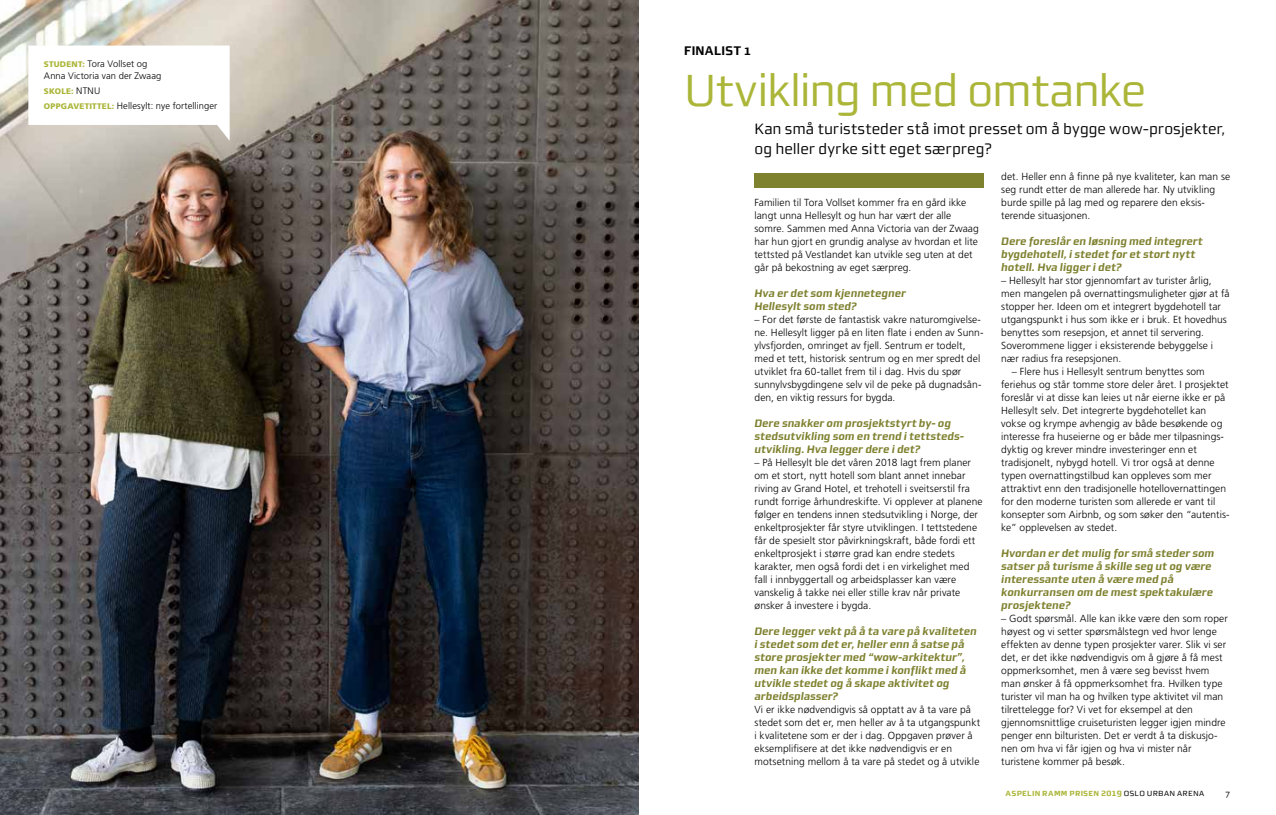
<style>
.page{position:relative;width:1276px;height:815px;background:#fff}
.page>*{position:absolute;margin:0;border:0;box-sizing:border-box;transform-origin:0 0}
.t1{font:45px "Morgan Sn Office";letter-spacing:-.03em;color:#abb639}
.t2{font:15px/20px "Morgan Sn Office";letter-spacing:.005em;color:#000}
.t3{font:700 12.5px "Morgan Sn Office";letter-spacing:.015em;color:#000}
.t4{font:italic 700 10.88px/13px "Morgan Sn Office";letter-spacing:.01em;color:#7e812e}
.t5{font:300 10.25px/13px "Frutiger";letter-spacing:.005em;color:#000}
.t6{font:300 9.38px/11.9px "Frutiger";letter-spacing:.01em;color:#000}
.t7{font:700 8.75px "Morgan Sn Expert";letter-spacing:.025em;color:#abb639}
.t8{font:8.75px "Morgan Sn Office";color:#000}
.t9{font:900 8.12px "Frutiger";letter-spacing:.025em;color:#abb639}
.s1{font-weight:900;font-size:8.12px;color:#abb639}
.s2{font-weight:300;font-size:9.38px;color:#000}
.s3{font-family:"Morgan Sn Caps";font-weight:400;color:#000}
</style>
<div class="page">
<img style="left:0;top:0;width:638px;height:815px">
<div style="left:754px;top:173px;width:229px;height:14px;background:#7e812e"></div>
<svg style="left:28px;top:46px;width:202px;height:95px"></svg>
<p class="t6" style="left:44px;top:58px;width:119px"><span class="s1">STUDENT:</span> Tora Vollset og<br>Anna Victoria van der Zwaag</p>
<p class="t9" style="left:44px;top:86px;width:58px">SKOLE: <span class="s2">NTNU</span></p>
<p class="t6" style="left:44px;top:100px;width:175px"><span class="s1">OPPGAVETITTEL:</span> Hellesylt: nye fortellinger</p>
<p class="t3" style="left:684px;top:44px;width:69px">FINALIST 1</p>
<h1 class="t1" style="left:684px;top:64px;width:464px">Utvikling med omtanke</h1>
<h2 class="t2" style="left:754px;top:119px;width:472px">Kan små turiststeder stå imot presset om å bygge wow-prosjekter, og heller dyrke sitt eget særpreg?</h2>
<p class="t5" style="left:754px;top:196px;width:226px">Familien til Tora Vollset kommer fra en gård ikke langt unna Hellesylt og hun har vært der alle somre. Sammen med Anna Victoria van der Zwaag har hun gjort en grundig analyse av hvordan et lite tettsted på Vestlandet kan utvikle seg uten at det går på bekostning av eget særpreg.</p>
<p class="t4" style="left:754px;top:287px;width:153px">Hva er det som kjennetegner<br>Hellesylt som sted?</p>
<p class="t5" style="left:754px;top:313px;width:230px">– For det første de fantastisk vakre naturomgivelse&shy;ne. Hellesylt ligger på en liten flate i enden av Sunn&shy;ylvsfjorden, omringet av fjell. Sentrum er todelt, med et tett, historisk sentrum og en mer spredt del utviklet fra 60-tallet frem til i dag. Hvis du spør sunnylvsbygdingene selv vil de peke på dugnadsån&shy;den, en viktig ressurs for bygda.</p>
<p class="t4" style="left:754px;top:417px;width:211px">Dere snakker om prosjektstyrt by- og stedsutvikling som en trend i tettsteds&shy;utvikling. Hva legger dere i det?</p>
<p class="t5" style="left:754px;top:456px;width:230px">– På Hellesylt ble det våren 2018 lagt frem planer om et stort, nytt hotell som blant annet innebar riving av Grand Hotel, et trehotell i sveitserstil fra rundt forrige århundreskifte. Vi opplever at planene følger en tendens innen stedsutvikling i Norge, der enkeltprosjekter får styre utviklingen. I tettstedene får de spesielt stor påvirkningskraft, både fordi ett enkeltprosjekt i større grad kan endre stedets karakter, men også fordi det i en virkelighet med fall i innbyggertall og arbeidsplasser kan være vanskelig å takke nei eller stille krav når private ønsker å investere i bygda.</p>
<p class="t4" style="left:754px;top:625px;width:224px">Dere legger vekt på å ta vare på kvaliteten i stedet som det er, heller enn å satse på store prosjekter med “wow-arkitektur”, men kan ikke det komme i konflikt med å utvikle stedet og å skape aktivitet og arbeidsplasser?</p>
<p class="t5" style="left:754px;top:703px;width:227px">Vi er ikke nødvendigvis så opptatt av å ta vare på stedet som det er, men heller av å ta utgangspunkt i kvalitetene som er der i dag. Oppgaven prøver å eksemplifisere at det ikke nødvendigvis er en motsetning mellom å ta vare på stedet og å utvikle</p>
<p class="t5" style="left:1001px;top:170px;width:230px">det. Heller enn å finne på nye kvaliteter, kan man se seg rundt etter de man allerede har. Ny utvikling burde spille på lag med og reparere den eksis&shy;terende situasjonen.</p>
<p class="t4" style="left:1001px;top:235px;width:203px">Dere foreslår en løsning med integrert bygdehotell, i stedet for et stort nytt hotell. Hva ligger i det?</p>
<p class="t5" style="left:1001px;top:274px;width:230px">– Hellesylt har stor gjennomfart av turister årlig, men mangelen på overnattingsmuligheter gjør at få stopper her. Ideen om et integrert bygdehotell tar utgangspunkt i hus som ikke er i bruk. Et hovedhus benyttes som resepsjon, et annet til servering.<br>Soverommene ligger i eksisterende bebyggelse i nær radius fra resepsjonen.</p>
<p class="t5" style="left:1001px;top:365px;width:230px;text-indent:11px">– Flere hus i Hellesylt sentrum benyttes som feriehus og står tomme store deler året. I prosjektet foreslår vi at disse kan leies ut når eierne ikke er på Hellesylt selv. Det integrerte bygdehotellet kan vokse og krympe avhengig av både besøkende og interesse fra huseierne og er både mer tilpasnings&shy;dyktig og krever mindre investeringer enn et tradisjonelt, nybygd hotell. Vi tror også at denne typen overnattingstilbud kan oppleves som mer attraktivt enn den tradisjonelle hotellovernattingen for den moderne turisten som allerede er vant til konsepter som Airbnb, og som søker den “autentis&shy;ke” opplevelsen av stedet.</p>
<p class="t4" style="left:1001px;top:547px;width:215px">Hvordan er det mulig for små steder som satser på turisme å skille seg ut og være interessante uten å være med på konkurransen om de mest spektakulære prosjektene?</p>
<p class="t5" style="left:1001px;top:612px;width:228px">– Godt spørsmål. Alle kan ikke være den som roper høyest og vi setter spørsmålstegn ved hvor lenge effekten av denne typen prosjekter varer. Slik vi ser det, er det ikke nødvendigvis om å gjøre å få mest oppmerksomhet, men å være seg bevisst hvem man ønsker å få oppmerksomhet fra. Hvilken type turister vil man ha og hvilken type aktivitet vil man tilrettelegge for? Vi vet for eksempel at den gjennomsnittlige cruiseturisten legger igjen mindre penger enn bilturisten. Det er verdt å ta diskusjo&shy;nen om hva vi får igjen og hva vi mister når turistene kommer på besøk.</p>
<p class="t7" style="left:1005px;top:788px;width:200px">ASPELIN RAMM PRISEN 2019 <span class="s3">OSLO URBAN ARENA</span></p>
<p class="t8" style="left:1225px;top:789px;width:7px">7</p>
</div>
